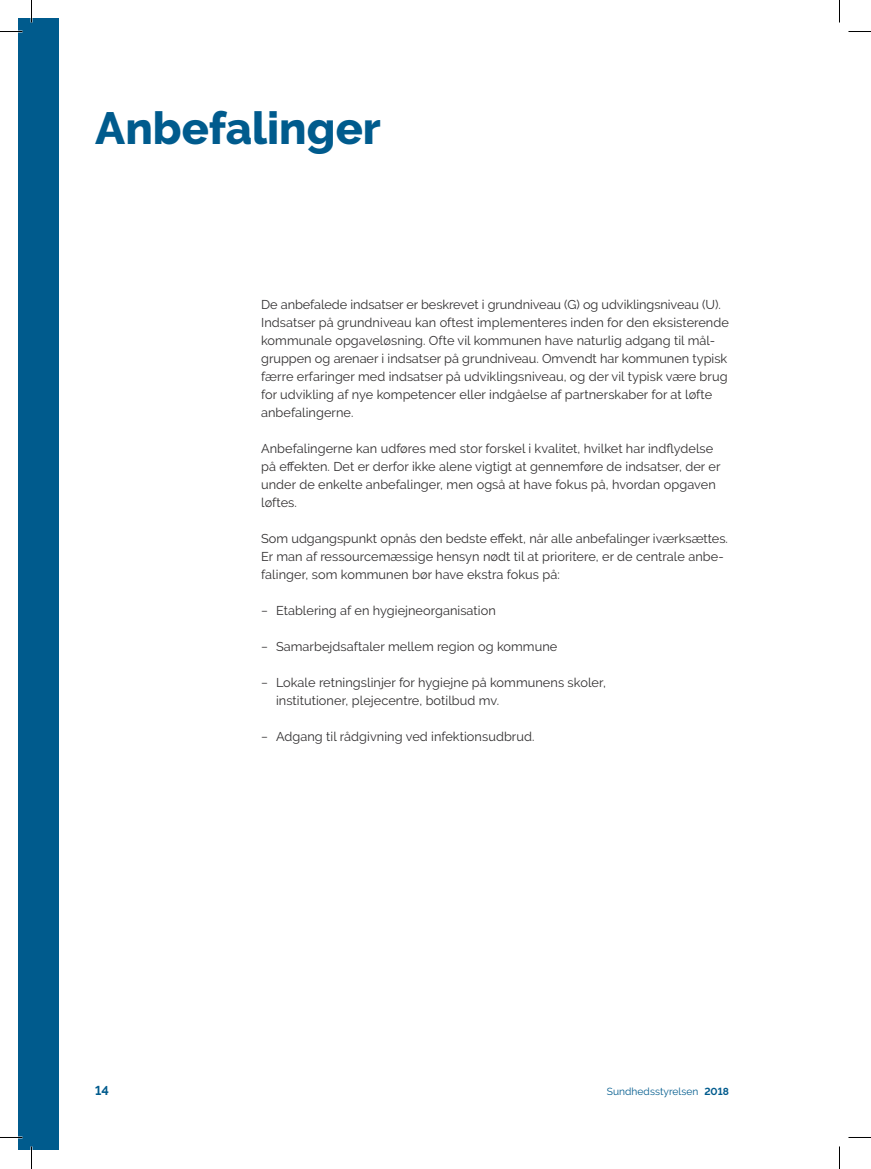
<style>
.page{position:relative;width:871px;height:1169px;background:#fff}
.page>*{position:absolute;margin:0;border:0;box-sizing:border-box;transform-origin:0 0}
.t1{font:800 45px "Raleway";color:#005b8d}
.t2{font:12.75px/18px "Raleway";letter-spacing:.005em;color:#312f30}
.t3{font:700 12.75px "Raleway";color:#005b8d}
.t4{font:10.2px "Raleway";letter-spacing:.005em;color:#005b8d}
.s1{font-weight:700}
</style>
<div class="page">
<div style="left:19px;top:19px;width:40px;height:1131px;background:#005b8d"></div>
<hr style="left:0;top:1136px;width:22px;height:2px;background:#fff">
<svg style="left:0;top:31px;width:22px;height:1px"></svg>
<svg style="left:848px;top:31px;width:23px;height:1px"></svg>
<svg style="left:0;top:1137px;width:22px;height:1px"></svg>
<svg style="left:848px;top:1137px;width:23px;height:1px"></svg>
<svg style="left:31px;top:0;width:1px;height:23px"></svg>
<svg style="left:31px;top:1146px;width:1px;height:23px"></svg>
<svg style="left:839px;top:0;width:1px;height:23px"></svg>
<svg style="left:839px;top:1146px;width:1px;height:23px"></svg>
<h1 class="t1" style="left:95px;top:103px;width:287px">Anbefalinger</h1>
<p class="t2" style="left:261px;top:295px;width:469px">De anbefalede indsatser er beskrevet i grundniveau (G) og udviklingsniveau (U).<br>Indsatser på grundniveau kan oftest implementeres inden for den eksisterende kommunale opgaveløsning. Ofte vil kommunen have naturlig adgang til mål&shy;gruppen og arenaer i indsatser på grundniveau. Omvendt har kommunen typisk færre erfaringer med indsatser på udviklingsniveau, og der vil typisk være brug for udvikling af nye kompetencer eller indgåelse af partnerskaber for at løfte anbefalingerne.</p>
<p class="t2" style="left:261px;top:439px;width:461px">Anbefalingerne kan udføres med stor forskel i kvalitet, hvilket har indflydelse på effekten. Det er derfor ikke alene vigtigt at gennemføre de indsatser, der er under de enkelte anbefalinger, men også at have fokus på, hvordan opgaven løftes.</p>
<p class="t2" style="left:261px;top:529px;width:468px">Som udgangspunkt opnås den bedste effekt, når alle anbefalinger iværksættes.<br>Er man af ressourcemæssige hensyn nødt til at prioritere, er de centrale anbe&shy;falinger, som kommunen bør have ekstra fokus på:</p>
<p class="t2" style="left:261px;top:601px;width:236px">− Etablering af en hygiejneorganisation</p>
<p class="t2" style="left:261px;top:637px;width:298px">− Samarbejdsaftaler mellem region og kommune</p>
<p class="t2" style="left:276px;top:673px;width:331px;text-indent:-15px">− Lokale retningslinjer for hygiejne på kommunens skoler, institutioner, plejecentre, botilbud mv.</p>
<p class="t2" style="left:261px;top:727px;width:275px">− Adgang til rådgivning ved infektionsudbrud.</p>
<p class="t3" style="left:95px;top:1083px;width:15px">14</p>
<p class="t4" style="left:607px;top:1085px;width:124px">Sundhedsstyrelsen <span class="s1">2018</span></p>
</div>
